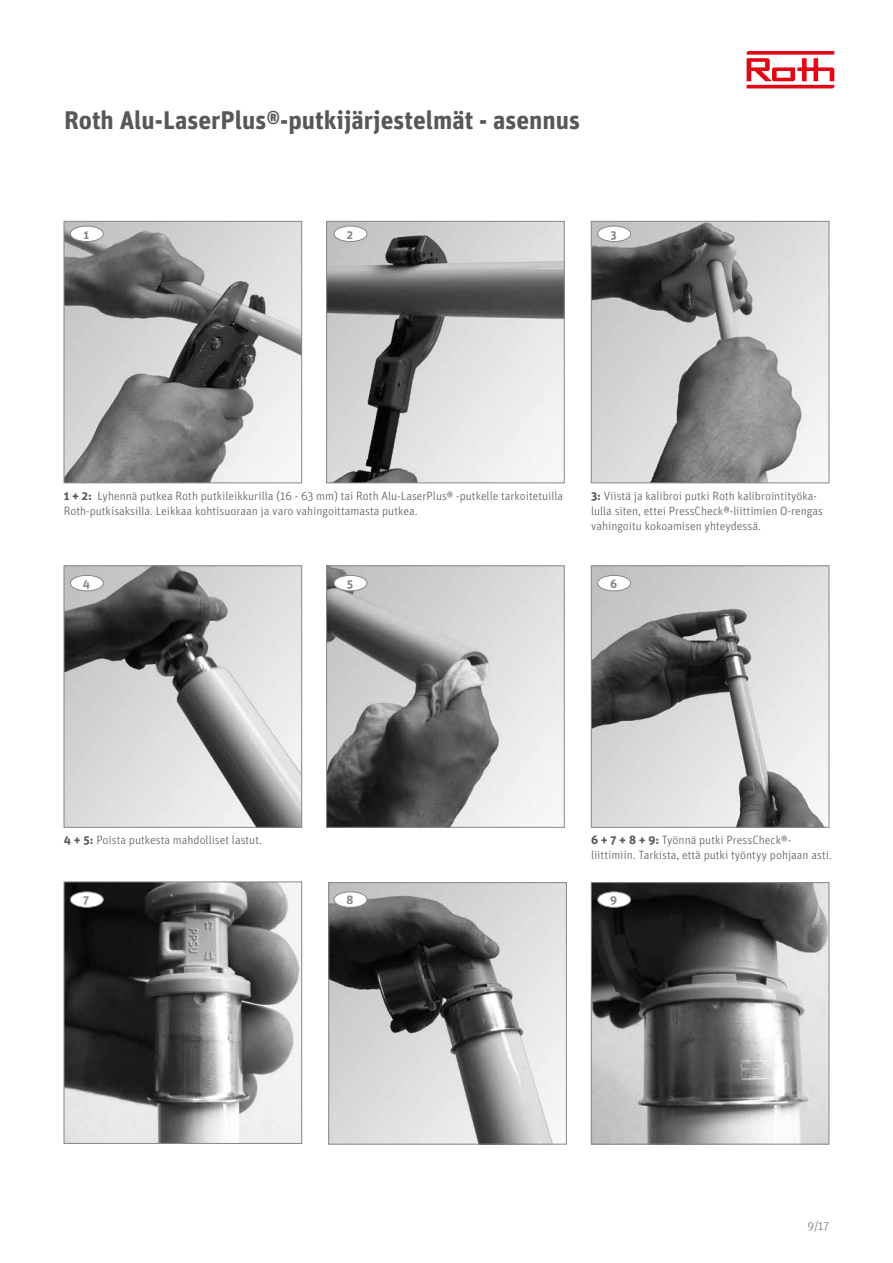
<style>
.page{position:relative;width:893px;height:1263px;background:#fff}
.page>*{position:absolute;margin:0;border:0;box-sizing:border-box;transform-origin:0 0}
.t1{font:700 25.5px "Unit OT";color:#575756}
.t2{font:300 12px/15px "Unit OT";color:#575756}
.t3{font:700 12px "Unit OT";color:#878787}
.t4{font:300 12px "Unit OT";color:#706f6f}
.s1{font-weight:700}
</style>
<div class="page">
<svg style="left:747px;top:51px;width:87px;height:37px"></svg>
<img style="left:66px;top:223px;width:234px;height:258px">
<div style="left:64px;top:221px;width:238px;height:262px;border:1px solid #878787"></div>
<img style="left:330px;top:884px;width:235px;height:258px">
<div style="left:328px;top:882px;width:239px;height:262px;border:1px solid #878787"></div>
<img style="left:66px;top:568px;width:234px;height:257px">
<div style="left:64px;top:566px;width:238px;height:261px;border:1px solid #878787"></div>
<img style="left:593px;top:568px;width:234px;height:257px">
<div style="left:591px;top:566px;width:238px;height:261px;border:1px solid #878787"></div>
<img style="left:328px;top:223px;width:234px;height:258px">
<div style="left:326px;top:221px;width:238px;height:262px;border:1px solid #878787"></div>
<img style="left:593px;top:884px;width:234px;height:258px">
<div style="left:591px;top:882px;width:238px;height:262px;border:1px solid #878787"></div>
<img style="left:328px;top:568px;width:234px;height:257px">
<div style="left:326px;top:566px;width:238px;height:261px;border:1px solid #878787"></div>
<img style="left:66px;top:884px;width:234px;height:258px">
<div style="left:64px;top:882px;width:238px;height:262px;border:1px solid #878787"></div>
<img style="left:593px;top:223px;width:234px;height:258px">
<div style="left:591px;top:221px;width:238px;height:262px;border:1px solid #878787"></div>
<div style="left:70px;top:226px;width:33px;height:16px;background:#fff;border-radius:50%"></div>
<div style="left:70px;top:226px;width:34px;height:16px;border:1px solid #878787;border-radius:50%"></div>
<div style="left:70px;top:575px;width:33px;height:16px;background:#fff;border-radius:50%"></div>
<div style="left:70px;top:575px;width:34px;height:16px;border:1px solid #878787;border-radius:50%"></div>
<div style="left:70px;top:892px;width:33px;height:15px;background:#fff;border-radius:50%"></div>
<div style="left:70px;top:891px;width:34px;height:16px;border:1px solid #878787;border-radius:50%"></div>
<div style="left:334px;top:226px;width:33px;height:16px;background:#fff;border-radius:50%"></div>
<div style="left:334px;top:226px;width:33px;height:16px;border:1px solid #878787;border-radius:50%"></div>
<div style="left:334px;top:575px;width:33px;height:16px;background:#fff;border-radius:50%"></div>
<div style="left:334px;top:575px;width:33px;height:16px;border:1px solid #878787;border-radius:50%"></div>
<div style="left:334px;top:892px;width:33px;height:15px;background:#fff;border-radius:50%"></div>
<div style="left:334px;top:891px;width:33px;height:16px;border:1px solid #878787;border-radius:50%"></div>
<div style="left:598px;top:226px;width:33px;height:16px;background:#fff;border-radius:50%"></div>
<div style="left:597px;top:226px;width:34px;height:16px;border:1px solid #878787;border-radius:50%"></div>
<div style="left:598px;top:575px;width:33px;height:16px;background:#fff;border-radius:50%"></div>
<div style="left:597px;top:575px;width:34px;height:16px;border:1px solid #878787;border-radius:50%"></div>
<div style="left:598px;top:892px;width:33px;height:15px;background:#fff;border-radius:50%"></div>
<div style="left:597px;top:891px;width:34px;height:16px;border:1px solid #878787;border-radius:50%"></div>
<h1 class="t1" style="left:64px;top:103px;width:517px">Roth Alu-LaserPlus®-putkijärjestelmät - asennus</h1>
<p class="t3" style="left:83px;top:227px;width:7px">1</p>
<p class="t3" style="left:347px;top:227px;width:8px">2</p>
<p class="t3" style="left:611px;top:227px;width:8px">3</p>
<p class="t2" style="left:64px;top:488px;width:501px"><span class="s1">1 + 2:</span> Lyhennä putkea Roth putkileikkurilla (16 - 63 mm) tai Roth Alu-LaserPlus® -putkelle tarkoitetuilla<br>Roth-putkisaksilla. Leikkaa kohtisuoraan ja varo vahingoittamasta putkea.</p>
<p class="t2" style="left:591px;top:488px;width:234px"><span class="s1">3:</span> Viistä ja kalibroi putki Roth kalibrointityöka&shy;lulla siten, ettei PressCheck®-liittimien O-rengas vahingoitu kokoamisen yhteydessä.</p>
<p class="t3" style="left:83px;top:576px;width:9px">4</p>
<p class="t3" style="left:347px;top:576px;width:8px">5</p>
<p class="t3" style="left:610px;top:576px;width:9px">6</p>
<p class="t2" style="left:64px;top:833px;width:200px"><span class="s1">4 + 5:</span> Poista putkesta mahdolliset lastut.</p>
<p class="t3" style="left:83px;top:892px;width:8px">7</p>
<p class="t3" style="left:346px;top:892px;width:9px">8</p>
<p class="t2" style="left:591px;top:833px;width:242px"><span class="s1">6 + 7 + 8 + 9:</span> Työnnä putki PressCheck®- liittimiin. Tarkista, että putki työntyy pohjaan asti.</p>
<p class="t3" style="left:610px;top:892px;width:9px">9</p>
<p class="t4" style="left:808px;top:1219px;width:23px">9/17</p>
</div>
